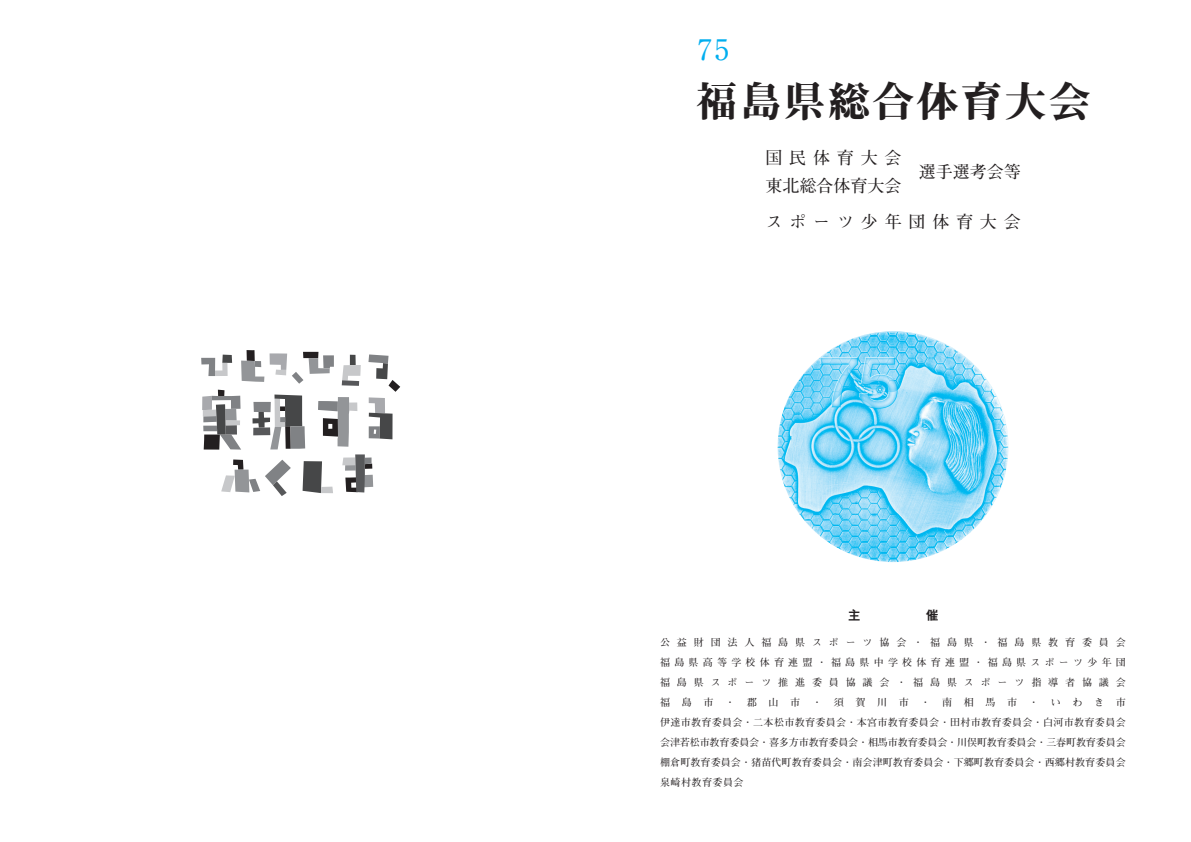
<style>
.page{position:relative;width:1191px;height:842px;background:#fff}
.page>*{position:absolute;margin:0;border:0;box-sizing:border-box;transform-origin:0 0}
.t1{font:42px "Midashi Min Pr 6 N MA31";letter-spacing:.05em;color:#231f20}
.t2{font:28.4px "Ryumin Pr 6 N";color:#00aeef}
.t3{font:700 17px "Futo Min A101 Pr 6 N";letter-spacing:.4em;color:#231f20}
.t4{font:700 17px/28px "Futo Min A101 Pr 6 N";color:#231f20}
.t5{font:700 10px/20px "Futo Min A101 Pr 6 N";letter-spacing:.01em;color:#231f20;text-align:justify}
</style>
<div class="page">
<img style="left:777px;top:331px;width:231px;height:231px;border-radius:115px">
<div style="left:350px;top:355px;width:6px;height:10px;background:#464748"></div>
<svg style="left:342px;top:365px;width:19px;height:21px"></svg>
<svg style="left:221px;top:459px;width:70px;height:37px"></svg>
<svg style="left:302px;top:461px;width:31px;height:32px"></svg>
<svg style="left:342px;top:454px;width:31px;height:38px"></svg>
<div style="left:303px;top:352px;width:15px;height:6px;background:#231f20"></div>
<svg style="left:309px;top:355px;width:25px;height:19px"></svg>
<svg style="left:241px;top:350px;width:62px;height:34px"></svg>
<svg style="left:201px;top:355px;width:31px;height:21px"></svg>
<svg style="left:252px;top:394px;width:53px;height:55px"></svg>
<svg style="left:202px;top:390px;width:39px;height:60px"></svg>
<svg style="left:318px;top:397px;width:39px;height:50px"></svg>
<svg style="left:368px;top:354px;width:32px;height:85px"></svg>
<h2 class="t2" style="left:698px;top:27px;width:33px">75</h2>
<h1 class="t1" style="left:696px;top:69px;width:396px">福島県総合体育大会</h1>
<h3 class="t4" style="left:765px;top:143px;width:137px">国民体育大会東北総合体育大会</h3>
<h3 class="t3" style="left:918px;top:159px;width:103px">選手選考会等</h3>
<h3 class="t3" style="left:765px;top:208px;width:256px">スポーツ少年団体育大会</h3>
<p class="t5" style="left:660px;top:632px;width:467px">公益財団法人福島県スポーツ協会・福島県・福島県教育委員会福島県高等学校体育連盟・福島県中学校体育連盟・福島県スポーツ少年団福島県スポーツ推進委員協議会・福島県スポーツ指導者協議会福島市・郡山市・須賀川市・南相馬市・いわき市伊達市教育委員会・二本松市教育委員会・本宮市教育委員会・田村市教育委員会・白河市教育委員会会津若松市教育委員会・喜多方市教育委員会・相馬市教育委員会・川俣町教育委員会・三春町教育委員会棚倉町教育委員会・猪苗代町教育委員会・南会津町教育委員会・下郷町教育委員会・西郷村教育委員会泉崎村教育委員会</p>
</div>
